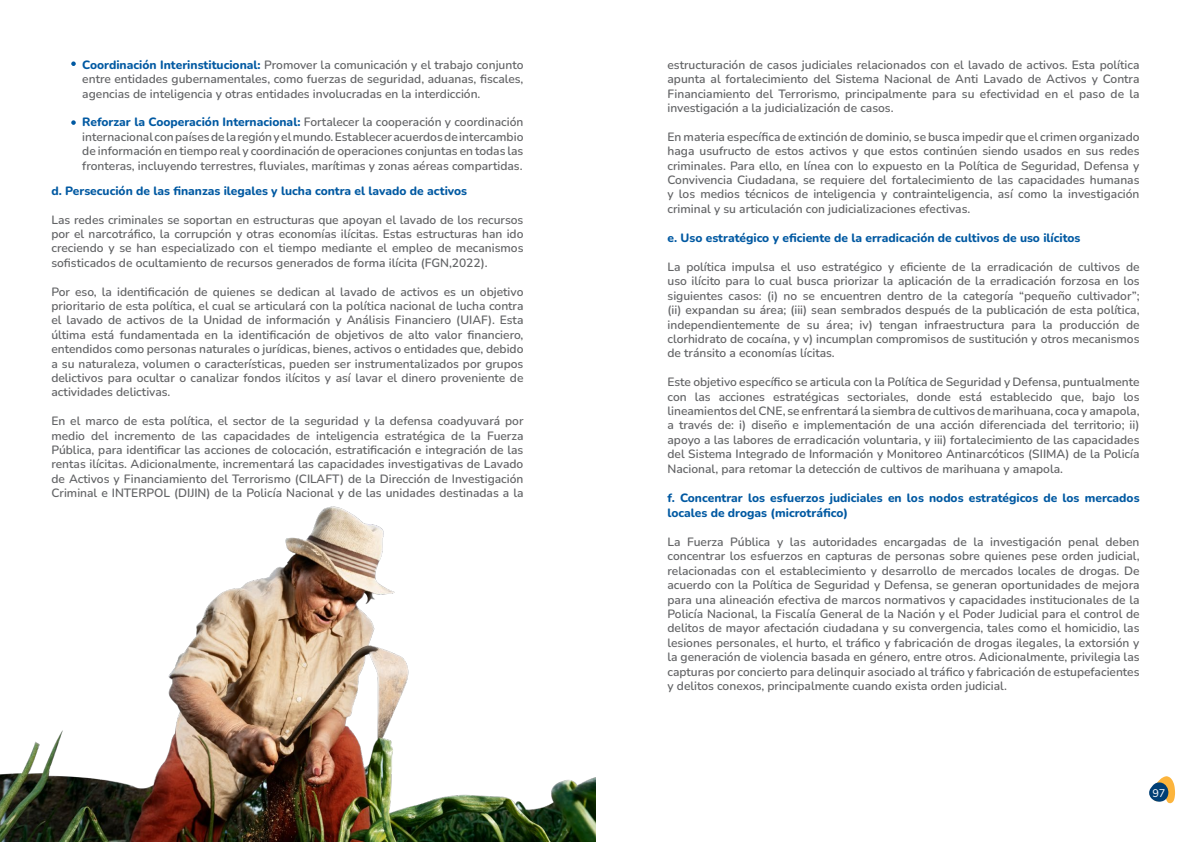
<style>
.page{position:relative;width:1191px;height:842px;background:#fff}
.page>*{position:absolute;margin:0;border:0;box-sizing:border-box;transform-origin:0 0}
.t1{font:600 12px/14.4px "Nunito";color:#636466;text-align:justify}
.t2{font:800 12px/15px "Nunito";color:#0059a2}
.t3{font:11px "Nunito";color:#fff}
.s1{font-weight:800;color:#0059a2}
</style>
<div class="page">
<svg style="left:1149px;top:776px;width:26px;height:27px"></svg>
<img style="left:0;top:506px;width:595px;height:336px">
<svg style="left:71px;top:61px;width:5px;height:5px"></svg>
<svg style="left:71px;top:120px;width:5px;height:5px"></svg>
<p class="t1" style="left:82px;top:57px;width:443px"><span class="s1">Coordinación Interinstitucional:</span> Promover la comunicación y el trabajo conjunto entre entidades gubernamentales, como fuerzas de seguridad, aduanas, fiscales, agencias de inteligencia y otras entidades involucradas en la interdicción.</p>
<p class="t1" style="left:82px;top:115px;width:442px"><span class="s1">Reforzar la Cooperación Internacional:</span> Fortalecer la cooperación y coordinación internacional con países de la región y el mundo. Establecer acuerdos de intercambio de información en tiempo real y coordinación de operaciones conjuntas en todas las fronteras, incluyendo terrestres, fluviales, marítimas y zonas aéreas compartidas.</p>
<p class="t2" style="left:51px;top:183px;width:417px">d. Persecución de las finanzas ilegales y lucha contra el lavado de activos</p>
<p class="t1" style="left:51px;top:212px;width:473px">Las redes criminales se soportan en estructuras que apoyan el lavado de los recursos por el narcotráfico, la corrupción y otras economías ilícitas. Estas estructuras han ido creciendo y se han especializado con el tiempo mediante el empleo de mecanismos sofisticados de ocultamiento de recursos generados de forma ilícita (FGN,2022).</p>
<p class="t1" style="left:51px;top:284px;width:473px">Por eso, la identificación de quienes se dedican al lavado de activos es un objetivo prioritario de esta política, el cual se articulará con la política nacional de lucha contra el lavado de activos de la Unidad de información y Análisis Financiero (UIAF). Esta última está fundamentada en la identificación de objetivos de alto valor financiero, entendidos como personas naturales o jurídicas, bienes, activos o entidades que, debido a su naturaleza, volumen o características, pueden ser instrumentalizados por grupos delictivos para ocultar o canalizar fondos ilícitos y así lavar el dinero proveniente de actividades delictivas.</p>
<p class="t1" style="left:51px;top:413px;width:473px">En el marco de esta política, el sector de la seguridad y la defensa coadyuvará por medio del incremento de las capacidades de inteligencia estratégica de la Fuerza Pública, para identificar las acciones de colocación, estratificación e integración de las rentas ilícitas. Adicionalmente, incrementará las capacidades investigativas de Lavado de Activos y Financiamiento del Terrorismo (CILAFT) de la Dirección de Investigación Criminal e INTERPOL (DIJIN) de la Policía Nacional y de las unidades destinadas a la</p>
<p class="t1" style="left:667px;top:57px;width:473px">estructuración de casos judiciales relacionados con el lavado de activos. Esta política apunta al fortalecimiento del Sistema Nacional de Anti Lavado de Activos y Contra Financiamiento del Terrorismo, principalmente para su efectividad en el paso de la investigación a la judicialización de casos.</p>
<p class="t1" style="left:667px;top:129px;width:473px">En materia específica de extinción de dominio, se busca impedir que el crimen organizado haga usufructo de estos activos y que estos continúen siendo usados en sus redes criminales. Para ello, en línea con lo expuesto en la Política de Seguridad, Defensa y Convivencia Ciudadana, se requiere del fortalecimiento de las capacidades humanas y los medios técnicos de inteligencia y contrainteligencia, así como la investigación criminal y su articulación con judicializaciones efectivas.</p>
<p class="t2" style="left:667px;top:230px;width:414px">e. Uso estratégico y eficiente de la erradicación de cultivos de uso ilícitos</p>
<p class="t1" style="left:667px;top:259px;width:473px">La política impulsa el uso estratégico y eficiente de la erradicación de cultivos de uso ilícito para lo cual busca priorizar la aplicación de la erradicación forzosa en los siguientes casos: (i) no se encuentren dentro de la categoría “pequeño cultivador”; (ii) expandan su área; (iii) sean sembrados después de la publicación de esta política, independientemente de su área; iv) tengan infraestructura para la producción de clorhidrato de cocaína, y v) incumplan compromisos de sustitución y otros mecanismos de tránsito a economías lícitas.</p>
<p class="t1" style="left:667px;top:374px;width:473px">Este objetivo específico se articula con la Política de Seguridad y Defensa, puntualmente con las acciones estratégicas sectoriales, donde está establecido que, bajo los lineamientos del CNE, se enfrentará la siembra de cultivos de marihuana, coca y amapola, a través de: i) diseño e implementación de una acción diferenciada del territorio; ii) apoyo a las labores de erradicación voluntaria, y iii) fortalecimiento de las capacidades del Sistema Integrado de Información y Monitoreo Antinarcóticos (SIIMA) de la Policía Nacional, para retomar la detección de cultivos de marihuana y amapola.</p>
<p class="t2" style="left:667px;top:490px;width:473px">f. Concentrar los esfuerzos judiciales en los nodos estratégicos de los mercados locales de drogas (microtráfico)</p>
<p class="t1" style="left:667px;top:534px;width:473px">La Fuerza Pública y las autoridades encargadas de la investigación penal deben concentrar los esfuerzos en capturas de personas sobre quienes pese orden judicial, relacionadas con el establecimiento y desarrollo de mercados locales de drogas. De acuerdo con la Política de Seguridad y Defensa, se generan oportunidades de mejora para una alineación efectiva de marcos normativos y capacidades institucionales de la Policía Nacional, la Fiscalía General de la Nación y el Poder Judicial para el control de delitos de mayor afectación ciudadana y su convergencia, tales como el homicidio, las lesiones personales, el hurto, el tráfico y fabricación de drogas ilegales, la extorsión y la generación de violencia basada en género, entre otros. Adicionalmente, privilegia las capturas por concierto para delinquir asociado al tráfico y fabricación de estupefacientes y delitos conexos, principalmente cuando exista orden judicial.</p>
<p class="t3" style="left:1152px;top:785px;width:15px">97</p>
</div>
